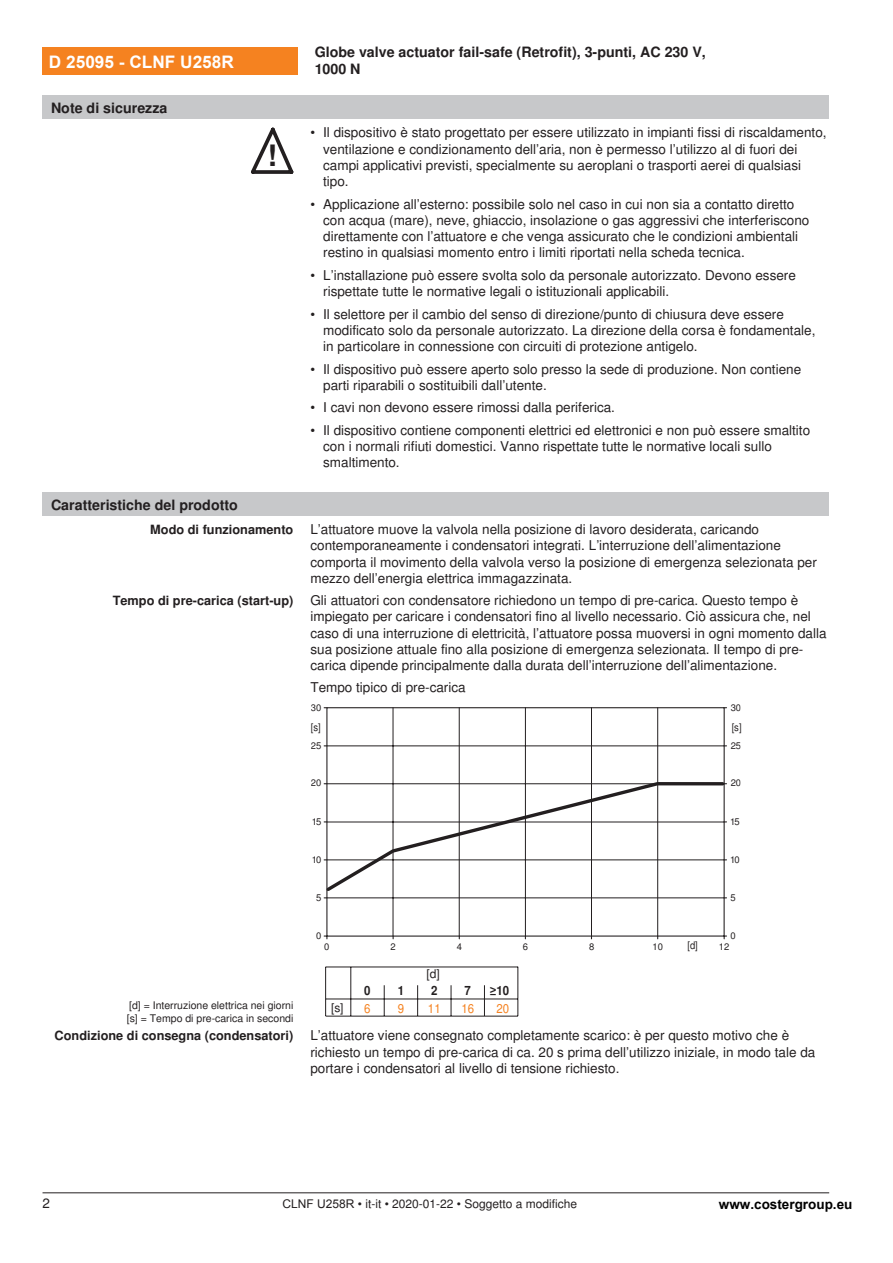
<style>
.page{position:relative;width:893px;height:1263px;background:#fff}
.page>*{position:absolute;margin:0;border:0;box-sizing:border-box;transform-origin:0 0}
.t1{font:700 29.55px "Nimbus Sans BEL";color:#231f20}
.t2{font:700 17.25px "Arial";color:#fff}
.t3{font:700 14.25px/17.1px "Nimbus Sans BEL";color:#231f20}
.Bulletpoints_1_5mm_A{font:13.5px/16.2px "Nimbus Sans BEL";color:#231f20}
.Rechtsbündig_Footer{font:700 13.5px "Arial";color:#000}
.Rechtsbündig{font:700 12.75px "Nimbus Sans BEL";color:#231f20}
.t4{font:12.75px "Nimbus Sans BEL";color:#f58220;scale:.9 1}
.t5{font:700 12.75px "Nimbus Sans BEL";color:#231f20;scale:.9 1}
.Footer_EU_center{font:12px "Nimbus Sans BEL";color:#231f20}
.t6{font:12px "Nimbus Sans BEL";color:#231f20}
.Rechtsbündig-2{font:10.5px/12.6px "Nimbus Sans BEL";color:#231f20}
.t7{font:10.5px "Nimbus Sans BEL";color:#231f20;scale:.9 1}
.t8{font:9.45px "Nimbus Sans BEL";color:#231f20}
.s1{font-family:"Arial"}
</style>
<div class="page">
<svg style="left:251px;top:128px;width:42px;height:46px"></svg>
<div style="left:43px;top:493px;width:786px;height:23px;background:#c7c8ca"></div>
<hr style="left:351px;top:967px;width:33px;height:1px;background:#231f20">
<hr style="left:384px;top:967px;width:34px;height:1px;background:#231f20">
<hr style="left:418px;top:967px;width:33px;height:1px;background:#231f20">
<hr style="left:451px;top:967px;width:33px;height:1px;background:#231f20">
<hr style="left:484px;top:967px;width:34px;height:1px;background:#231f20">
<hr style="left:351px;top:999px;width:33px;height:1px;background:#231f20">
<hr style="left:384px;top:999px;width:34px;height:1px;background:#231f20">
<svg style="left:384px;top:985px;width:1px;height:31px"></svg>
<hr style="left:418px;top:999px;width:33px;height:1px;background:#231f20">
<svg style="left:417px;top:985px;width:1px;height:31px"></svg>
<hr style="left:451px;top:999px;width:33px;height:1px;background:#231f20">
<svg style="left:451px;top:985px;width:1px;height:31px"></svg>
<hr style="left:484px;top:999px;width:34px;height:1px;background:#231f20">
<svg style="left:484px;top:985px;width:1px;height:31px"></svg>
<svg style="left:518px;top:967px;width:1px;height:49px"></svg>
<svg style="left:325px;top:967px;width:27px;height:49px"></svg>
<hr style="left:393px;top:708px;width:1px;height:228px;background:#231f20">
<hr style="left:525px;top:708px;width:1px;height:228px;background:#231f20">
<hr style="left:591px;top:708px;width:1px;height:228px;background:#231f20">
<hr style="left:327px;top:746px;width:397px;height:1px;background:#231f20">
<hr style="left:327px;top:898px;width:397px;height:1px;background:#231f20">
<hr style="left:459px;top:708px;width:1px;height:228px;background:#231f20">
<hr style="left:657px;top:708px;width:1px;height:228px;background:#231f20">
<svg style="left:323px;top:780px;width:403px;height:114px"></svg>
<div style="left:326px;top:707px;width:399px;height:230px;border:1px solid #231f20"></div>
<div style="left:43px;top:47px;width:255px;height:27px;background:#f58220"></div>
<div style="left:43px;top:96px;width:786px;height:23px;background:#c7c8ca"></div>
<hr style="left:43px;top:1192px;width:786px;height:1px;background:#231f20">
<p class="t2" style="left:49px;top:50px;width:187px">D 25095 - CLNF U258R</p>
<p class="t3" style="left:315px;top:44px;width:393px">Globe valve actuator fail-safe (Retrofit), 3-punti, AC 230 V,<br>1000 N</p>
<p class="t3" style="left:51px;top:100px;width:118px">Note di sicurezza</p>
<p class="t1" style="left:267px;top:138px;width:11px">!</p>
<p class="Bulletpoints_1_5mm_A" style="left:323px;top:125px;width:505px;text-indent:-13px">• Il dispositivo è stato progettato per essere utilizzato in impianti fissi di riscaldamento, ventilazione e condizionamento dell’aria, non è permesso l’utilizzo al di fuori dei campi applicativi previsti, specialmente su aeroplani o trasporti aerei di qualsiasi tipo.</p>
<p class="Bulletpoints_1_5mm_A" style="left:323px;top:196px;width:488px;text-indent:-13px">• Applicazione all’esterno: possibile solo nel caso in cui non sia a contatto diretto con acqua (mare), neve, ghiaccio, insolazione o gas aggressivi che interferiscono direttamente con l’attuatore e che venga assicurato che le condizioni ambientali restino in qualsiasi momento entro i limiti riportati nella scheda tecnica.</p>
<p class="Bulletpoints_1_5mm_A" style="left:323px;top:267px;width:474px;text-indent:-13px">• L’installazione può essere svolta solo da personale autorizzato. Devono essere rispettate tutte le normative legali o istituzionali applicabili.</p>
<p class="Bulletpoints_1_5mm_A" style="left:323px;top:306px;width:494px;text-indent:-13px">• Il selettore per il cambio del senso di direzione/punto di chiusura deve essere modificato solo da personale autorizzato. La direzione della corsa è fondamentale, in particolare in connessione con circuiti di protezione antigelo.</p>
<p class="Bulletpoints_1_5mm_A" style="left:323px;top:361px;width:479px;text-indent:-13px">• Il dispositivo può essere aperto solo presso la sede di produzione. Non contiene parti riparabili o sostituibili dall’utente.</p>
<p class="Bulletpoints_1_5mm_A" style="left:310px;top:400px;width:306px">• I cavi non devono essere rimossi dalla periferica.</p>
<p class="Bulletpoints_1_5mm_A" style="left:323px;top:422px;width:488px;text-indent:-13px">• Il dispositivo contiene componenti elettrici ed elettronici e non può essere smaltito con i normali rifiuti domestici. Vanno rispettate tutte le normative locali sullo smaltimento.</p>
<p class="t3" style="left:51px;top:496px;width:188px">Caratteristiche del prodotto</p>
<p class="Rechtsbündig" style="left:150px;top:522px;width:145px">Modo di funzionamento</p>
<p class="Bulletpoints_1_5mm_A" style="left:310px;top:522px;width:508px">L’attuatore muove la valvola nella posizione di lavoro desiderata, caricando contemporaneamente i condensatori integrati. L’interruzione dell’alimentazione comporta il movimento della valvola verso la posizione di emergenza selezionata per mezzo dell’energia elettrica immagazzinata.</p>
<p class="Rechtsbündig" style="left:113px;top:593px;width:182px">Tempo di pre-carica (start-up)</p>
<p class="Bulletpoints_1_5mm_A" style="left:310px;top:593px;width:518px">Gli attuatori con condensatore richiedono un tempo di pre-carica. Questo tempo è impiegato per caricare i condensatori fino al livello necessario. Ciò assicura che, nel caso di una interruzione di elettricità, l’attuatore possa muoversi in ogni momento dalla sua posizione attuale fino alla posizione di emergenza selezionata. Il tempo di pre&shy;carica dipende principalmente dalla durata dell’interruzione dell’alimentazione.</p>
<p class="Bulletpoints_1_5mm_A" style="left:310px;top:680px;width:157px">Tempo tipico di pre-carica</p>
<p class="t8" style="left:311px;top:704px;width:12px">30</p>
<p class="t8" style="left:731px;top:704px;width:12px">30</p>
<p class="t7" style="left:311px;top:723px;width:13px">[s]</p>
<p class="t7" style="left:732px;top:723px;width:13px">[s]</p>
<p class="t8" style="left:311px;top:742px;width:12px">25</p>
<p class="t8" style="left:311px;top:779px;width:12px">20</p>
<p class="t8" style="left:312px;top:818px;width:11px">15</p>
<p class="t8" style="left:312px;top:856px;width:11px">10</p>
<p class="t8" style="left:316px;top:894px;width:7px">5</p>
<p class="t8" style="left:316px;top:932px;width:7px">0</p>
<p class="t8" style="left:324px;top:943px;width:7px">0</p>
<p class="Rechtsbündig-2" style="left:127px;top:1000px;width:168px">[d] = Interruzione elettrica nei giorni [s] = Tempo di pre-carica in secondi</p>
<p class="t6" style="left:331px;top:1003px;width:14px">[s]</p>
<p class="t8" style="left:731px;top:742px;width:12px">25</p>
<p class="t8" style="left:731px;top:779px;width:12px">20</p>
<p class="t8" style="left:730px;top:818px;width:11px">15</p>
<p class="t8" style="left:730px;top:856px;width:11px">10</p>
<p class="t8" style="left:731px;top:894px;width:7px">5</p>
<p class="t8" style="left:731px;top:932px;width:7px">0</p>
<p class="t8" style="left:391px;top:943px;width:7px">2</p>
<p class="t8" style="left:457px;top:943px;width:7px">4</p>
<p class="t8" style="left:523px;top:943px;width:7px">6</p>
<p class="t8" style="left:589px;top:943px;width:7px">8</p>
<p class="t8" style="left:653px;top:943px;width:12px">10</p>
<p class="t7" style="left:687px;top:941px;width:13px">[d]</p>
<p class="t8" style="left:719px;top:943px;width:12px">12</p>
<p class="t6" style="left:427px;top:969px;width:15px">[d]</p>
<p class="t5" style="left:364px;top:982px;width:9px">0</p>
<p class="t5" style="left:398px;top:982px;width:9px">1</p>
<p class="t5" style="left:431px;top:982px;width:9px">2</p>
<p class="t5" style="left:465px;top:982px;width:9px">7</p>
<p class="t5" style="left:490px;top:982px;width:23px">≥10</p>
<p class="t4" style="left:364px;top:1004px;width:9px">6</p>
<p class="t4" style="left:398px;top:1004px;width:9px">9</p>
<p class="t4" style="left:428px;top:1004px;width:16px">11</p>
<p class="t4" style="left:461px;top:1004px;width:16px">16</p>
<p class="t4" style="left:497px;top:1004px;width:16px">20</p>
<p class="Rechtsbündig" style="left:55px;top:1028px;width:240px">Condizione di consegna (condensatori)</p>
<p class="Bulletpoints_1_5mm_A" style="left:310px;top:1028px;width:506px">L’attuatore viene consegnato completamente scarico: è per questo motivo che è richiesto un tempo di pre-carica di ca. 20 s prima dell’utilizzo iniziale, in modo tale da portare i condensatori al livello di tensione richiesto.</p>
<p class="Bulletpoints_1_5mm_A" style="left:43px;top:1196px;width:9px">2</p>
<p class="Footer_EU_center" style="left:282px;top:1196px;width:296px"><span class="s1">CLNF U258R</span> • it-it • 2020-01-22 • Soggetto a modifiche</p>
<p class="Rechtsbündig_Footer" style="left:719px;top:1195px;width:135px">www.costergroup.eu</p>
</div>
